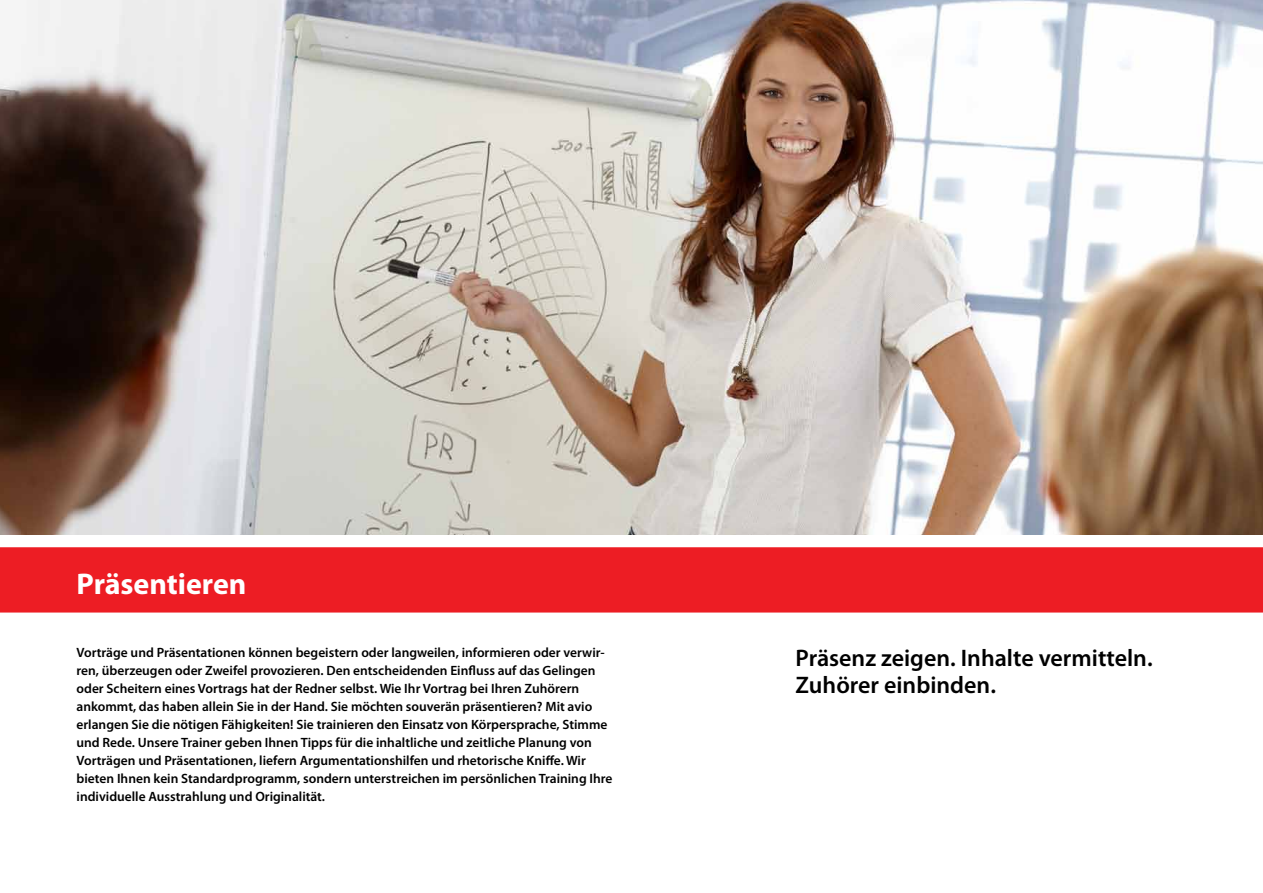
<style>
.page{position:relative;width:1263px;height:893px;background:#fff}
.page>*{position:absolute;margin:0;border:0;box-sizing:border-box;transform-origin:0 0}
.t1{font:700 30px "Myriad Pro";color:#fff}
.t2{font:600 24px/27px "Myriad Pro";color:#000}
.t3{font:600 13.5px/18px "Myriad Pro";color:#000}
</style>
<div class="page">
<img style="left:0;top:0;width:1263px;height:535px">
<div style="left:0;top:547px;width:1263px;height:65px;background:#ed1d24"></div>
<h1 class="t1" style="left:77px;top:564px;width:171px">Präsentieren</h1>
<p class="t3" style="left:77px;top:643px;width:537px">Vorträge und Präsentationen können begeistern oder langweilen, informieren oder verwir&shy;ren, überzeugen oder Zweifel provozieren. Den entscheidenden Einfluss auf das Gelingen oder Scheitern eines Vortrags hat der Redner selbst. Wie Ihr Vortrag bei Ihren Zuhörern ankommt, das haben allein Sie in der Hand. Sie möchten souverän präsentieren? Mit avio erlangen Sie die nötigen Fähigkeiten! Sie trainieren den Einsatz von Körpersprache, Stimme und Rede. Unsere Trainer geben Ihnen Tipps für die inhaltliche und zeitliche Planung von Vorträgen und Präsentationen, liefern Argumentationshilfen und rhetorische Kniffe. Wir bieten Ihnen kein Standardprogramm, sondern unterstreichen im persönlichen Training Ihre individuelle Ausstrahlung und Originalität.</p>
<h2 class="t2" style="left:795px;top:644px;width:359px">Präsenz zeigen. Inhalte vermitteln.<br>Zuhörer einbinden.</h2>
</div>
